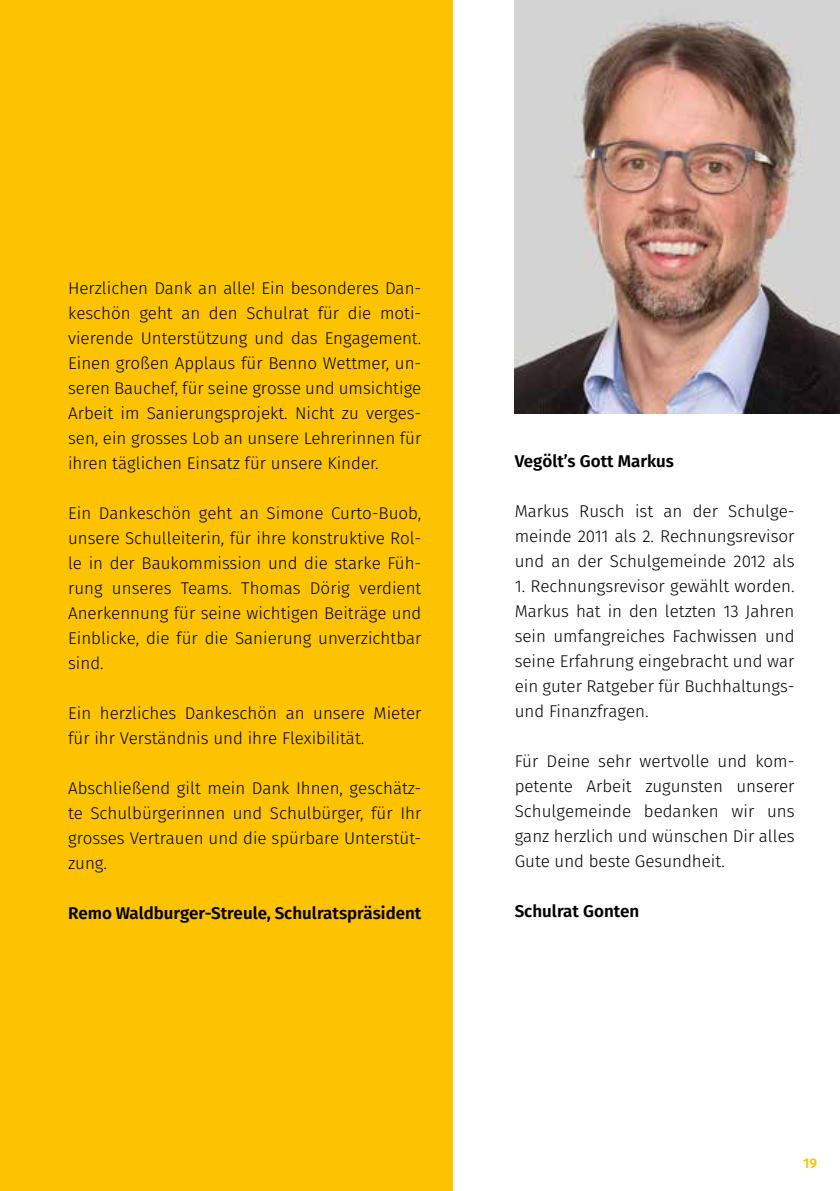
<style>
.page{position:relative;width:840px;height:1191px;background:#fff}
.page>*{position:absolute;margin:0;border:0;box-sizing:border-box;transform-origin:0 0}
.t1{font:300 17px/25px "Fira Sans";color:#000;text-align:justify}
.t2{font:600 17px "Fira Sans";color:#000}
.t3{font:600 14px "Fira Sans";color:#fdc300}
</style>
<div class="page">
<div style="left:0;top:0;width:452px;height:1191px;background:#fdc300"></div>
<img style="left:514px;top:0;width:325px;height:413px">
<p class="t1" style="left:68px;top:275px;width:354px">Herzlichen Dank an alle! Ein besonderes Dan&shy;keschön geht an den Schulrat für die moti&shy;vierende Unterstützung und das Engagement.<br>Einen großen Applaus für Benno Wettmer, un&shy;seren Bauchef, für seine grosse und umsichtige Arbeit im Sanierungsprojekt. Nicht zu verges&shy;sen, ein grosses Lob an unsere Lehrerinnen für ihren täglichen Einsatz für unsere Kinder.</p>
<p class="t1" style="left:68px;top:500px;width:354px">Ein Dankeschön geht an Simone Curto-Buob, unsere Schulleiterin, für ihre konstruktive Rol&shy;le in der Baukommission und die starke Füh&shy;rung unseres Teams. Thomas Dörig verdient Anerkennung für seine wichtigen Beiträge und Einblicke, die für die Sanierung unverzichtbar sind.</p>
<p class="t1" style="left:68px;top:700px;width:354px">Ein herzliches Dankeschön an unsere Mieter für ihr Verständnis und ihre Flexibilität.</p>
<p class="t1" style="left:68px;top:775px;width:354px">Abschließend gilt mein Dank Ihnen, geschätz&shy;te Schulbürgerinnen und Schulbürger, für Ihr grosses Vertrauen und die spürbare Unterstüt&shy;zung.</p>
<p class="t2" style="left:68px;top:899px;width:354px">Remo Waldburger-Streule, Schulratspräsident</p>
<p class="t2" style="left:514px;top:447px;width:161px">Vegölt’s Gott Markus</p>
<p class="t1" style="left:514px;top:498px;width:281px">Markus Rusch ist an der Schulge&shy;meinde 2011 als 2. Rechnungsrevisor und an der Schulgemeinde 2012 als</p>
<p class="t1" style="left:514px;top:573px;width:281px">1. Rechnungsrevisor gewählt worden.<br>Markus hat in den letzten 13 Jahren sein umfangreiches Fachwissen und seine Erfahrung eingebracht und war ein guter Ratgeber für Buchhaltungs&shy;und Finanzfragen.</p>
<p class="t1" style="left:514px;top:748px;width:281px">Für Deine sehr wertvolle und kom&shy;petente Arbeit zugunsten unserer Schulgemeinde bedanken wir uns ganz herzlich und wünschen Dir alles Gute und beste Gesundheit.</p>
<p class="t2" style="left:514px;top:897px;width:126px">Schulrat Gonten</p>
<p class="t3" style="left:802px;top:1152px;width:16px">19</p>
</div>
